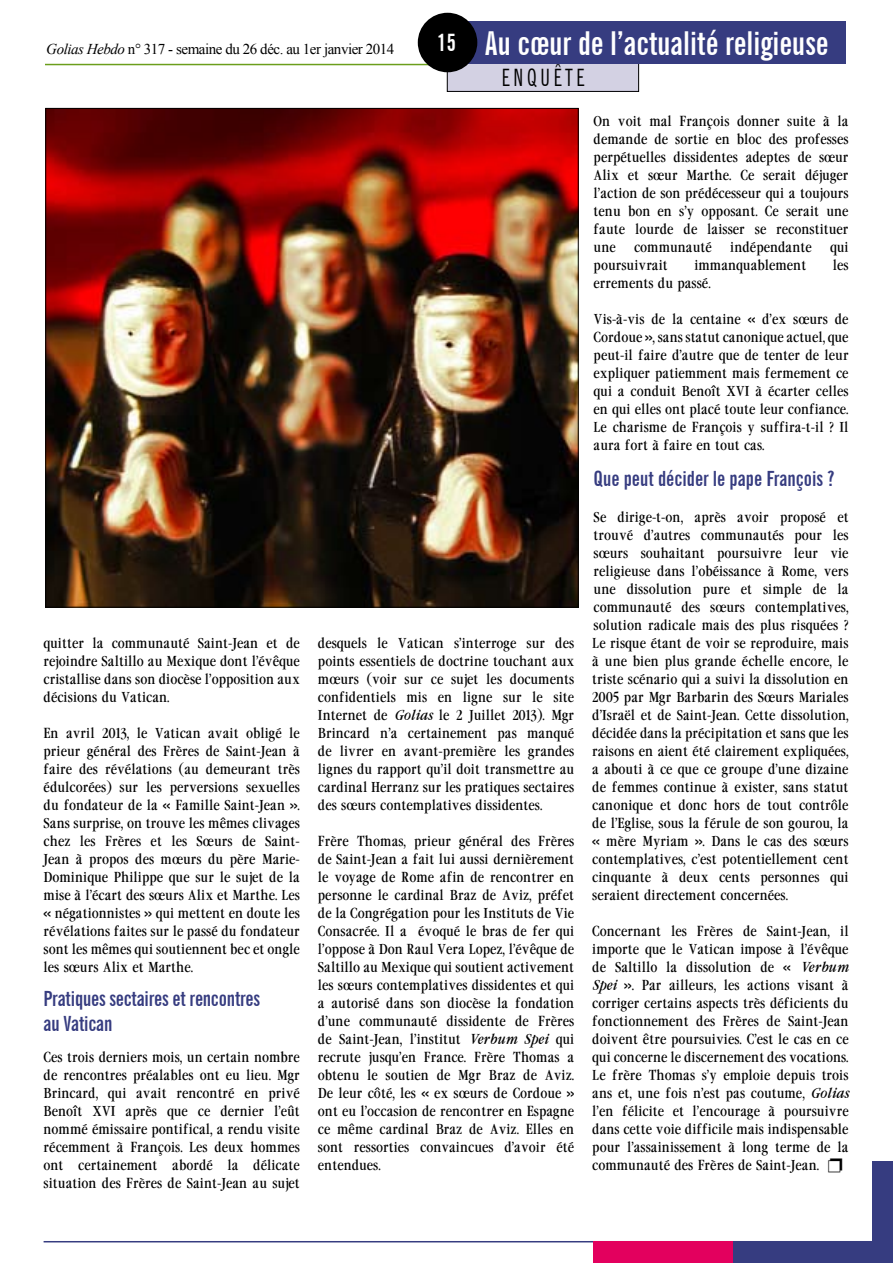
<style>
.page{position:relative;width:893px;height:1263px;background:#fff}
.page>*{position:absolute;margin:0;border:0;box-sizing:border-box;transform-origin:0 0}
.t1{font:700 extra-condensed 33px "News Gothic BT";color:#fff}
.t2{font:extra-condensed 24px "News Gothic BT";letter-spacing:.16em;color:#000}
.t3{font:700 extra-condensed 21px/25.2px "News Gothic BT";letter-spacing:-.01em;color:#363c80}
.t4{font:15px "Times New Roman";letter-spacing:-.03em;color:#000}
.t5{font:13.5px/18px "Garamond Cond";color:#000;text-align:justify}
.s1{font-style:italic}
.s2{font-size:24px}
</style>
<div class="page">
<img style="left:47px;top:110px;width:530px;height:496px">
<div style="left:447px;top:62px;width:192px;height:29px;background:#d3d1e3"></div>
<div style="left:447px;top:61px;width:192px;height:31px;border:1px solid #000"></div>
<div style="left:448px;top:21px;width:397px;height:43px;background:#363c80"></div>
<hr style="left:45px;top:64px;width:405px;height:1px;background:#6b9e1c">
<div style="left:418px;top:13px;width:59px;height:59px;background:#000;border-radius:50%"></div>
<hr style="left:44px;top:1241px;width:848px;height:1px;background:#363c80">
<div style="left:873px;top:1161px;width:19px;height:102px;background:#363c80"></div>
<div style="left:732px;top:1242px;width:160px;height:21px;background:#363c80"></div>
<div style="left:594px;top:1242px;width:139px;height:21px;background:#e3005e"></div>
<p class="t4" style="left:46px;top:41px;width:350px"><span class="s1">Golias Hebdo</span> n° 317 - semaine du 26 déc. au 1er janvier 2014</p>
<h1 class="t1" style="left:437px;top:24px;width:393px"><span class="s2">15</span> Au cœur de l’actualité religieuse</h1>
<h2 class="t2" style="left:502px;top:63px;width:84px">ENQUÊTE</h2>
<p class="t5" style="left:44px;top:634px;width:258px">quitter la communauté Saint-Jean et de rejoindre Saltillo au Mexique dont l’évêque cristallise dans son diocèse l’opposition aux décisions du Vatican.</p>
<p class="t5" style="left:44px;top:724px;width:258px">En avril 2013, le Vatican avait obligé le prieur général des Frères de Saint-Jean à faire des révélations (au demeurant très édulcorées) sur les perversions sexuelles du fondateur de la « Famille Saint-Jean ».<br>Sans surprise, on trouve les mêmes clivages chez les Frères et les Sœurs de Saint-Jean à propos des mœurs du père Marie-Dominique Philippe que sur le sujet de la mise à l’écart des sœurs Alix et Marthe. Les « négationnistes » qui mettent en doute les révélations faites sur le passé du fondateur sont les mêmes qui soutiennent bec et ongle les sœurs Alix et Marthe.</p>
<h3 class="t3" style="left:44px;top:985px;width:218px">Pratiques sectaires et rencontres au Vatican</h3>
<p class="t5" style="left:44px;top:1048px;width:258px">Ces trois derniers mois, un certain nombre de rencontres préalables ont eu lieu. Mgr Brincard, qui avait rencontré en privé Benoît XVI après que ce dernier l’eût nommé émissaire pontifical, a rendu visite récemment à François. Les deux hommes ont certainement abordé la délicate situation des Frères de Saint-Jean au sujet</p>
<p class="t5" style="left:318px;top:634px;width:258px">desquels le Vatican s’interroge sur des points essentiels de doctrine touchant aux mœurs (voir sur ce sujet les documents confidentiels mis en ligne sur le site Internet de <span class="s1">Golias</span> le 2 Juillet 2013). Mgr Brincard n’a certainement pas manqué de livrer en avant-première les grandes lignes du rapport qu’il doit transmettre au cardinal Herranz sur les pratiques sectaires des sœurs contemplatives dissidentes.</p>
<p class="t5" style="left:318px;top:832px;width:258px">Frère Thomas, prieur général des Frères de Saint-Jean a fait lui aussi dernièrement le voyage de Rome afin de rencontrer en personne le cardinal Braz de Aviz, préfet de la Congrégation pour les Instituts de Vie Consacrée. Il a évoqué le bras de fer qui l’oppose à Don Raul Vera Lopez, l’évêque de Saltillo au Mexique qui soutient activement les sœurs contemplatives dissidentes et qui a autorisé dans son diocèse la fondation d’une communauté dissidente de Frères de Saint-Jean, l’institut <span class="s1">Verbum Spei</span> qui recrute jusqu’en France. Frère Thomas a obtenu le soutien de Mgr Braz de Aviz.<br>De leur côté, les « ex sœurs de Cordoue » ont eu l’occasion de rencontrer en Espagne ce même cardinal Braz de Aviz. Elles en sont ressorties convaincues d’avoir été entendues.</p>
<p class="t5" style="left:594px;top:112px;width:257px">On voit mal François donner suite à la demande de sortie en bloc des professes perpétuelles dissidentes adeptes de sœur Alix et sœur Marthe. Ce serait déjuger l’action de son prédécesseur qui a toujours tenu bon en s’y opposant. Ce serait une faute lourde de laisser se reconstituer une</p>
<p class="t5" style="left:634px;top:238px;width:79px">communauté</p>
<p class="t5" style="left:730px;top:238px;width:83px">indépendante</p>
<p class="t5" style="left:830px;top:238px;width:20px">qui</p>
<p class="t5" style="left:594px;top:256px;width:76px">poursuivrait</p>
<p class="t5" style="left:694px;top:256px;width:113px">immanquablement</p>
<p class="t5" style="left:833px;top:256px;width:17px">les</p>
<p class="t5" style="left:594px;top:274px;width:119px">errements du passé.</p>
<p class="t5" style="left:594px;top:310px;width:257px">Vis-à-vis de la centaine « d’ex sœurs de Cordoue », sans statut canonique actuel, que peut-il faire d’autre que de tenter de leur expliquer patiemment mais fermement ce qui a conduit Benoît XVI à écarter celles en qui elles ont placé toute leur confiance.<br>Le charisme de François y suffira-t-il ? Il aura fort à faire en tout cas.</p>
<h3 class="t3" style="left:594px;top:466px;width:243px">Que peut décider le pape François ?</h3>
<p class="t5" style="left:592px;top:508px;width:258px">Se dirige-t-on, après avoir proposé et trouvé d’autres communautés pour les sœurs souhaitant poursuivre leur vie religieuse dans l’obéissance à Rome, vers une dissolution pure et simple de la communauté des sœurs contemplatives, solution radicale mais des plus risquées ?<br>Le risque étant de voir se reproduire, mais à une bien plus grande échelle encore, le triste scénario qui a suivi la dissolution en 2005 par Mgr Barbarin des Sœurs Mariales d’Israël et de Saint-Jean. Cette dissolution, décidée dans la précipitation et sans que les raisons en aient été clairement expliquées, a abouti à ce que ce groupe d’une dizaine de femmes continue à exister, sans statut canonique et donc hors de tout contrôle de l’Eglise, sous la férule de son gourou, la « mère Myriam ». Dans le cas des sœurs contemplatives, c’est potentiellement cent cinquante à deux cents personnes qui seraient directement concernées.</p>
<p class="t5" style="left:592px;top:922px;width:258px">Concernant les Frères de Saint-Jean, il importe que le Vatican impose à l’évêque de Saltillo la dissolution de « <span class="s1">Verbum Spei</span> ». Par ailleurs, les actions visant à corriger certains aspects très déficients du fonctionnement des Frères de Saint-Jean doivent être poursuivies. C’est le cas en ce qui concerne le discernement des vocations.<br>Le frère Thomas s’y emploie depuis trois ans et, une fois n’est pas coutume, <span class="s1">Golias </span>l’en félicite et l’encourage à poursuivre dans cette voie difficile mais indispensable pour l’assainissement à long terme de la communauté des Frères de Saint-Jean.</p>
</div>
